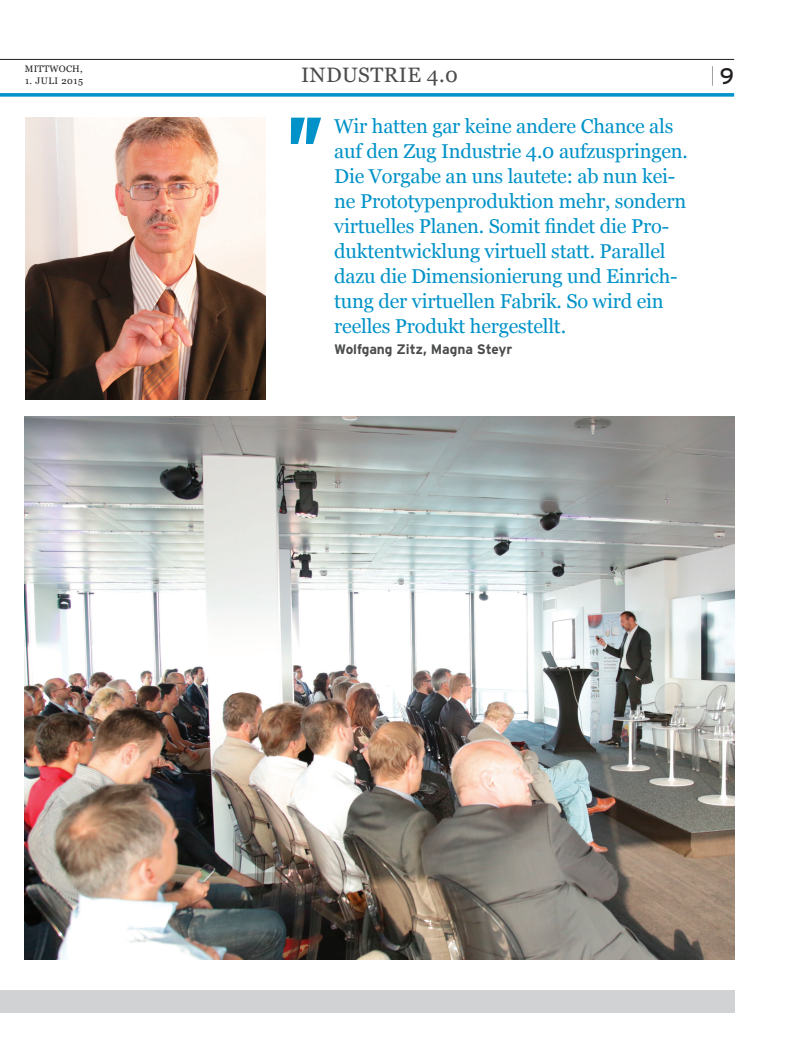
<style>
.page{position:relative;width:798px;height:1063px;background:#fff}
.page>*{position:absolute;margin:0;border:0;box-sizing:border-box;transform-origin:0 0}
.t1{font:20.88px "Georgia";color:#4b4c4d}
.t2{font:20px/25px "Georgia";letter-spacing:-.01em;color:#0092c8}
.t3{font:300 19.75px "Interstate";color:#231f20;scale:.31 1}
.t4{font:700 13.75px "Interstate";letter-spacing:-.005em;color:#4b4c4d}
.t5{font:9.38px "Georgia";letter-spacing:.02em;color:#231f20}
.s1{font-weight:400;font-size:22.5px}
</style>
<div class="page">
<hr style="left:0;top:59px;width:733px;height:1px;background:#231f20">
<svg style="left:0;top:93px;width:733px;height:4px;background:#1d9ece"></svg>
<div style="left:0;top:991px;width:733px;height:22px;background:#d1d2d4"></div>
<img style="left:26px;top:118px;width:240px;height:281px">
<img style="left:25px;top:417px;width:708px;height:542px">
<svg style="left:291px;top:118px;width:30px;height:26px"></svg>
<p class="t5" style="left:25px;top:63px;width:59px">Mittwoch,</p>
<p class="t1" style="left:301px;top:63px;width:55px">INDUSTRI</p>
<p class="t1" style="left:407px;top:63px;width:52px">E 4.0</p>
<p class="t2" style="left:334px;top:113px;width:355px">Wir hatten gar keine andere Chance als auf den Zug Industrie 4.0 aufzuspringen.<br>Die Vorgabe an uns lautete: ab nun kei&shy;ne Prototypenproduktion mehr, sondern virtuelles Planen. Somit findet die Pro&shy;duktentwicklung virtuell statt. Parallel dazu die Dimensionierung und Einrich&shy;tung der virtuellen Fabrik. So wird ein reelles Produkt hergestellt.</p>
<p class="t4" style="left:334px;top:342px;width:179px">Wolfgang Zitz, Magna Steyr</p>
<p class="t5" style="left:25px;top:76px;width:59px">1. juli 2015</p>
<p class="t3" style="left:711px;top:64px;width:73px">| <span class="s1">9</span></p>
</div>
